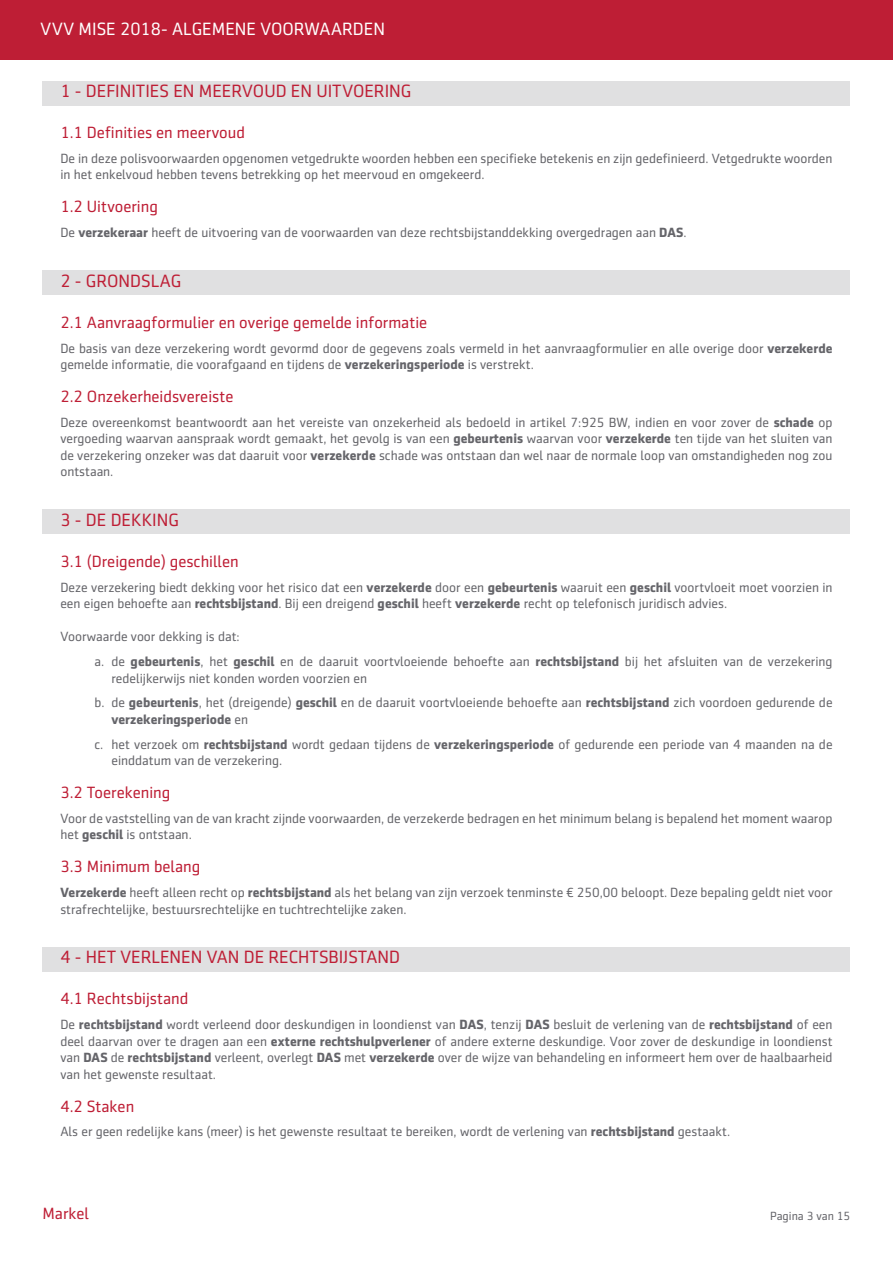
<style>
.page{position:relative;width:893px;height:1263px;background:#fff}
.page>*{position:absolute;margin:0;border:0;box-sizing:border-box;transform-origin:0 0}
._1_-_Überschrift{font:18px "Sentico Sans DT";color:#be1e35}
.Überschrift_13_20_bo{font:18px "Sentico Sans DT";color:#fff}
._1_1_Unter{font:16.5px "Sentico Sans DT";color:#be1e35}
.Standard_Text{font:13.5px/16.5px "Sentico Sans DT";color:#65656a}
.t1{font:12px "Sentico Sans DT";color:#65656a}
.s1{font-weight:700}
</style>
<div class="page">
<div style="left:43px;top:947px;width:807px;height:24px;background:#e0e0e1"></div>
<div style="left:43px;top:509px;width:807px;height:25px;background:#e0e0e1"></div>
<div style="left:43px;top:270px;width:807px;height:25px;background:#e0e0e1"></div>
<div style="left:43px;top:81px;width:807px;height:24px;background:#e0e0e1"></div>
<div style="left:0;top:0;width:893px;height:59px;background:#be1e35"></div>
<p class="Überschrift_13_20_bo" style="left:41px;top:19px;width:346px">VVV MISE 2018- ALGEMENE VOORWAARDEN</p>
<p class="_1_-_Überschrift" style="left:60px;top:81px;width:353px">1 - DEFINITIES EN MEERVOUD EN UITVOERING</p>
<p class="_1_1_Unter" style="left:60px;top:123px;width:186px">1.1 Definities en meervoud</p>
<p class="Standard_Text" style="left:60px;top:150px;width:774px">De in deze polisvoorwaarden opgenomen vetgedrukte woorden hebben een specifieke betekenis en zijn gedefinieerd. Vetgedrukte woorden in het enkelvoud hebben tevens betrekking op het meervoud en omgekeerd.</p>
<p class="_1_1_Unter" style="left:60px;top:198px;width:99px">1.2 Uitvoering</p>
<p class="Standard_Text" style="left:60px;top:224px;width:628px">De <span class="s1">verzekeraar</span> heeft de uitvoering van de voorwaarden van deze rechtsbijstanddekking overgedragen aan <span class="s1">DAS</span>.</p>
<p class="_1_-_Überschrift" style="left:60px;top:271px;width:123px">2 - GRONDSLAG</p>
<p class="_1_1_Unter" style="left:60px;top:313px;width:368px">2.1 Aanvraagformulier en overige gemelde informatie</p>
<p class="Standard_Text" style="left:60px;top:340px;width:774px">De basis van deze verzekering wordt gevormd door de gegevens zoals vermeld in het aanvraagformulier en alle overige door <span class="s1">verzekerde </span>gemelde informatie, die voorafgaand en tijdens de <span class="s1">verzekeringsperiode</span> is verstrekt.</p>
<p class="_1_1_Unter" style="left:60px;top:387px;width:175px">2.2 Onzekerheidsvereiste</p>
<p class="Standard_Text" style="left:60px;top:414px;width:774px;text-align:justify">Deze overeenkomst beantwoordt aan het vereiste van onzekerheid als bedoeld in artikel 7:925 BW, indien en voor zover de <span class="s1">schade</span> op vergoeding waarvan aanspraak wordt gemaakt, het gevolg is van een <span class="s1">gebeurtenis</span> waarvan voor <span class="s1">verzekerde</span> ten tijde van het sluiten van de verzekering onzeker was dat daaruit voor <span class="s1">verzekerde</span> schade was ontstaan dan wel naar de normale loop van omstandigheden nog zou ontstaan.</p>
<p class="_1_-_Überschrift" style="left:60px;top:510px;width:120px">3 - DE DEKKING</p>
<p class="_1_1_Unter" style="left:60px;top:552px;width:180px">3.1 (Dreigende) geschillen</p>
<p class="Standard_Text" style="left:60px;top:579px;width:774px">Deze verzekering biedt dekking voor het risico dat een <span class="s1">verzekerde</span> door een <span class="s1">gebeurtenis</span> waaruit een <span class="s1">geschil</span> voortvloeit moet voorzien in een eigen behoefte aan <span class="s1">rechtsbijstand</span>. Bij een dreigend <span class="s1">geschil</span> heeft <span class="s1">verzekerde</span> recht op telefonisch juridisch advies.</p>
<p class="Standard_Text" style="left:60px;top:628px;width:181px">Voorwaarde voor dekking is dat:</p>
<p class="Standard_Text" style="left:111px;top:653px;width:723px;text-indent:-17px">a. de <span class="s1">gebeurtenis</span>, het <span class="s1">geschil</span> en de daaruit voortvloeiende behoefte aan <span class="s1">rechtsbijstand</span> bij het afsluiten van de verzekering redelijkerwijs niet konden worden voorzien en</p>
<p class="Standard_Text" style="left:111px;top:694px;width:723px;text-indent:-17px">b. de <span class="s1">gebeurtenis</span>, het (dreigende) <span class="s1">geschil</span> en de daaruit voortvloeiende behoefte aan <span class="s1">rechtsbijstand</span> zich voordoen gedurende de <span class="s1">verzekeringsperiode</span> en</p>
<p class="Standard_Text" style="left:111px;top:736px;width:723px;text-indent:-17px">c. het verzoek om <span class="s1">rechtsbijstand</span> wordt gedaan tijdens de <span class="s1">verzekeringsperiode</span> of gedurende een periode van 4 maanden na de einddatum van de verzekering.</p>
<p class="_1_1_Unter" style="left:60px;top:783px;width:111px">3.2 Toerekening</p>
<p class="Standard_Text" style="left:60px;top:810px;width:774px">Voor de vaststelling van de van kracht zijnde voorwaarden, de verzekerde bedragen en het minimum belang is bepalend het moment waarop het <span class="s1">geschil</span> is ontstaan.</p>
<p class="_1_1_Unter" style="left:60px;top:858px;width:141px">3.3 Minimum belang</p>
<p class="Standard_Text" style="left:60px;top:884px;width:774px"><span class="s1">Verzekerde</span> heeft alleen recht op <span class="s1">rechtsbijstand</span> als het belang van zijn verzoek tenminste € 250,00 beloopt. Deze bepaling geldt niet voor strafrechtelijke, bestuursrechtelijke en tuchtrechtelijke zaken.</p>
<p class="_1_-_Überschrift" style="left:60px;top:947px;width:341px">4 - HET VERLENEN VAN DE RECHTSBIJSTAND</p>
<p class="_1_1_Unter" style="left:60px;top:990px;width:129px">4.1 Rechtsbijstand</p>
<p class="Standard_Text" style="left:60px;top:1016px;width:774px;text-align:justify">De <span class="s1">rechtsbijstand</span> wordt verleend door deskundigen in loondienst van <span class="s1">DAS</span>, tenzij <span class="s1">DAS</span> besluit de verlening van de <span class="s1">rechtsbijstand</span> of een deel daarvan over te dragen aan een <span class="s1">externe rechtshulpverlener</span> of andere externe deskundige. Voor zover de deskundige in loondienst van <span class="s1">DAS</span> de <span class="s1">rechtsbijstand</span> verleent, overlegt <span class="s1">DAS</span> met <span class="s1">verzekerde</span> over de wijze van behandeling en informeert hem over de haalbaarheid van het gewenste resultaat.</p>
<p class="_1_1_Unter" style="left:60px;top:1097px;width:75px">4.2 Staken</p>
<p class="Standard_Text" style="left:60px;top:1123px;width:671px">Als er geen redelijke kans (meer) is het gewenste resultaat te bereiken, wordt de verlening van <span class="s1">rechtsbijstand</span> gestaakt.</p>
<p class="_1_1_Unter" style="left:43px;top:1204px;width:48px">Markel</p>
<p class="t1" style="left:770px;top:1210px;width:82px">Pagina 3 van 15</p>
</div>
